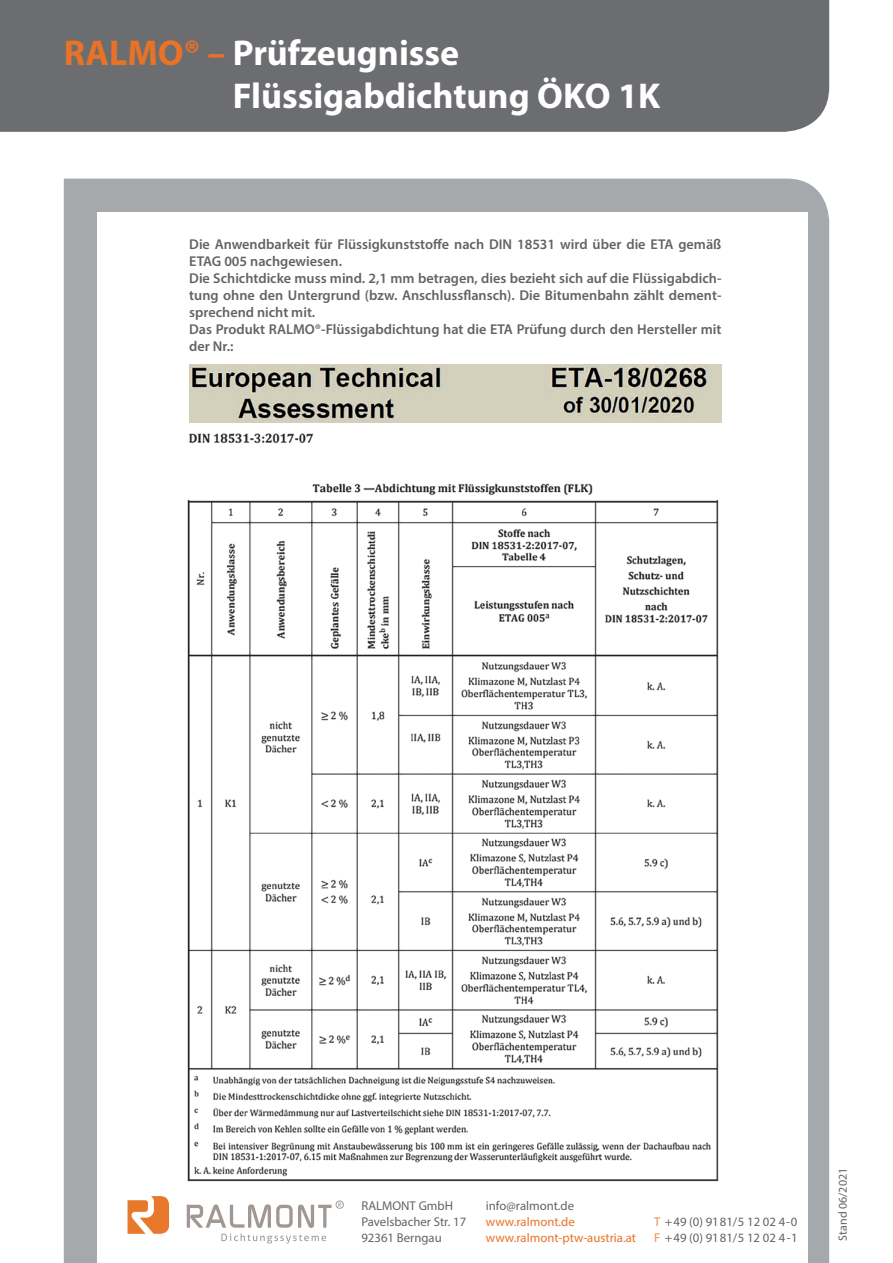
<style>
.page{position:relative;width:893px;height:1263px;background:#fff}
.page>*{position:absolute;margin:0;border:0;box-sizing:border-box;transform-origin:0 0}
.t1{font:700 36px/43.2px "Myriad Pro";color:#fff}
.t2{font:600 14.25px/17.1px "Myriad Pro";color:#636366}
.t3{font:12.75px/15.8px "Myriad Pro";color:#636366}
.t4{font:12.75px/15.8px "Myriad Pro";color:#e87327}
.t5{font:12px "Myriad Pro";color:#636366}
.s1{color:#e87327}
.s2{color:#ed8c4b}
</style>
<div class="page">
<div style="left:64px;top:179px;width:765px;height:1084px;background:#a6a9ac"></div>
<div style="left:98px;top:213px;width:710px;height:1050px;background:#fff"></div>
<div style="left:0;top:0;width:829px;height:132px;background:#6c6d70"></div>
<svg style="left:128px;top:1196px;width:41px;height:38px"></svg>
<div style="left:336px;top:1201px;width:8px;height:7px;border:1px solid #a19894;border-radius:50%"></div>
<svg style="left:187px;top:1204px;width:144px;height:39px"></svg>
<img style="left:187px;top:418px;width:535px;height:764px">
<img style="left:189px;top:364px;width:532px;height:58px">
<h1 class="t1" style="left:233px;top:30px;width:429px;text-indent:-169px"><span class="s1">RALMO® –</span> Prüfzeugnisse<br>Flüssigabdichtung ÖKO 1K</h1>
<p class="t2" style="left:189px;top:235px;width:534px">Die Anwendbarkeit für Flüssigkunststoffe nach DIN 18531 wird über die ETA gemäß ETAG 005 nachgewiesen.<br>Die Schichtdicke muss mind. 2,1 mm betragen, dies bezieht sich auf die Flüssigabdich&shy;tung ohne den Untergrund (bzw. Anschlussflansch). Die Bitumenbahn zählt dement&shy;sprechend nicht mit.<br>Das Produkt RALMO®-Flüssigabdichtung hat die ETA Prüfung durch den Hersteller mit der Nr.:</p>
<p class="t3" style="left:361px;top:1198px;width:106px">RALMONT GmbH<br>Pavelsbacher Str. 17<br>92361 Berngau</p>
<p class="t3" style="left:486px;top:1197px;width:90px">info@ralmont.de</p>
<p class="t4" style="left:486px;top:1213px;width:152px">www.ralmont.de www.ralmont-ptw-austria.at</p>
<p class="t3" style="left:654px;top:1213px;width:145px"><span class="s2">T</span> + 49 (0) 91 81/5 12 02 4 -0<br><span class="s2">F</span> + 49 (0) 91 81/5 12 02 4 -1</p>
<p class="t5" style="left:835px;top:1240px;width:74px;rotate:-90deg">Stand 06/2021</p>
</div>
